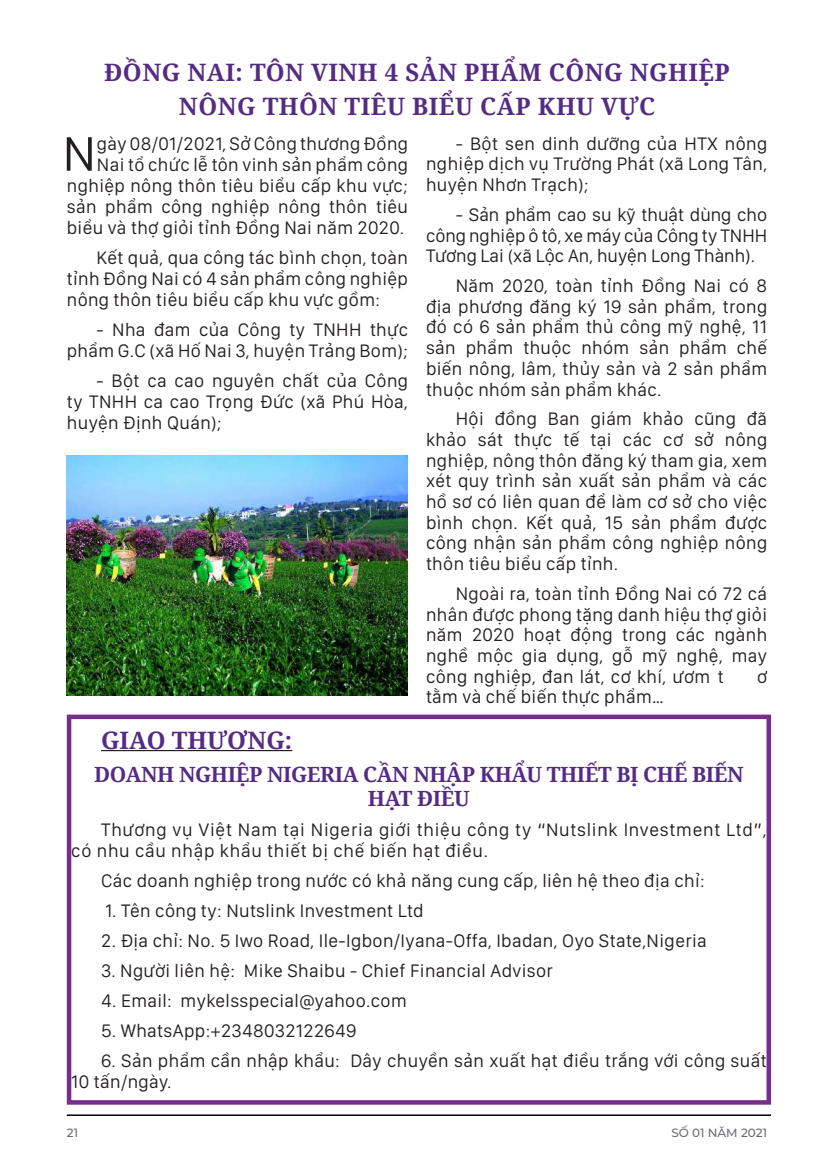
<style>
.page{position:relative;width:834px;height:1174px;background:#fff}
.page>*{position:absolute;margin:0;border:0;box-sizing:border-box;transform-origin:0 0}
.t1{font:50.25px "San Francisco Display";color:#231f20}
.t2{font:700 24px/34.5px "Noto Serif";letter-spacing:.02em;color:#542c83;text-align:center}
.t3{font:700 24px "Noto Serif";color:#542c83}
.t4{font:700 21px/24px "Noto Serif";letter-spacing:-.02em;color:#542c83;text-align:center}
.t5{font:18.75px/20.7px "San Francisco Display";letter-spacing:.02em;color:#231f20;text-align:justify}
.t6{font:18.75px/21px "San Francisco Display";letter-spacing:.04em;color:#231f20}
.t7{font:500 12px "Montserrat";color:#6c6d70}
</style>
<div class="page">
<hr style="left:67px;top:1114px;width:703px;height:2px;background:#000">
<hr style="left:101px;top:750px;width:191px;height:1px;background:#231f20">
<div style="left:67px;top:714px;width:703px;height:390px;border:4px solid #772e8b"></div>
<img style="left:67px;top:455px;width:341px;height:240px">
<p class="t2" style="left:104px;top:54px;width:627px">ĐỒNG NAI: TÔN VINH 4 SẢN PHẨM CÔNG NGHIỆP<br>NÔNG THÔN TIÊU BIỂU CẤP KHU VỰC</p>
<p class="t5" style="left:67px;top:132px;width:343px;text-align:right">gày 08/01/2021, Sở Công thương Đồng Nai tổ chức lễ tôn vinh sản phẩm công nghiệp nông thôn tiêu biểu cấp khu vực; sản phẩm công nghiệp nông thôn tiêu biểu và thợ giỏi tỉnh Đồng Nai năm 2020.</p>
<p class="t5" style="left:67px;top:246px;width:342px;text-indent:30px">Kết quả, qua công tác bình chọn, toàn tỉnh Đồng Nai có 4 sản phẩm công nghiệp nông thôn tiêu biểu cấp khu vực gồm:</p>
<p class="t5" style="left:67px;top:318px;width:342px;text-align:right">- Nha đam của Công ty TNHH thực phẩm G.C (xã Hố Nai 3, huyện Trảng Bom);</p>
<p class="t5" style="left:67px;top:369px;width:343px;text-indent:30px">- Bột ca cao nguyên chất của Công ty TNHH ca cao Trọng Đức (xã Phú Hòa, huyện Định Quán);</p>
<h1 class="t1" style="left:63px;top:122px;width:35px">N</h1>
<p class="t5" style="left:426px;top:132px;width:342px;text-indent:30px">- Bột sen dinh dưỡng của HTX nông nghiệp dịch vụ Trường Phát (xã Long Tân, huyện Nhơn Trạch);</p>
<p class="t5" style="left:426px;top:204px;width:342px;text-indent:30px">- Sản phẩm cao su kỹ thuật dùng cho công nghiệp ô tô, xe máy của Công ty TNHH Tương Lai (xã Lộc An, huyện Long Thành).</p>
<p class="t5" style="left:426px;top:275px;width:343px;text-indent:30px">Năm 2020, toàn tỉnh Đồng Nai có 8 địa phương đăng ký 19 sản phẩm, trong đó có 6 sản phẩm thủ công mỹ nghệ, 11 sản phẩm thuộc nhóm sản phẩm chế biến nông, lâm, thủy sản và 2 sản phẩm thuộc nhóm sản phẩm khác.</p>
<p class="t5" style="left:426px;top:408px;width:343px;text-indent:30px">Hội đồng Ban giám khảo cũng đã khảo sát thực tế tại các cơ sở nông nghiệp, nông thôn đăng ký tham gia, xem xét quy trình sản xuất sản phẩm và các hồ sơ có liên quan để làm cơ sở cho việc bình chọn. Kết quả, 15 sản phẩm được công nhận sản phẩm công nghiệp nông thôn tiêu biểu cấp tỉnh.</p>
<p class="t5" style="left:426px;top:582px;width:342px;text-indent:30px">Ngoài ra, toàn tỉnh Đồng Nai có 72 cá nhân được phong tặng danh hiệu thợ giỏi năm 2020 hoạt động trong các ngành nghề mộc gia dụng, gỗ mỹ nghệ, may công nghiệp, đan lát, cơ khí, ươm t</p>
<p class="t5" style="left:757px;top:665px;width:12px">ơ</p>
<p class="t5" style="left:426px;top:686px;width:239px">tằm và chế biến thực phẩm…</p>
<p class="t3" style="left:101px;top:723px;width:193px">GIAO THƯƠNG:</p>
<p class="t4" style="left:94px;top:761px;width:650px">DOANH NGHIỆP NIGERIA CẦN NHẬP KHẨU THIẾT BỊ CHẾ BIẾN<br>HẠT ĐIỀU</p>
<p class="t6" style="left:71px;top:818px;width:696px;text-indent:30px">Thương vụ Việt Nam tại Nigeria giới thiệu công ty “Nutslink Investment Ltd”, có nhu cầu nhập khẩu thiết bị chế biến hạt điều.</p>
<p class="t5" style="left:101px;top:869px;width:605px">Các doanh nghiệp trong nước có khả năng cung cấp, liên hệ theo địa chỉ:</p>
<p class="t5" style="left:105px;top:899px;width:320px">1. Tên công ty: Nutslink Investment Ltd</p>
<p class="t5" style="left:101px;top:929px;width:607px">2. Địa chỉ: No. 5 Iwo Road, Ile-Igbon/Iyana-Offa, Ibadan, Oyo State,Nigeria</p>
<p class="t5" style="left:101px;top:959px;width:453px">3. Người liên hệ: Mike Shaibu - Chief Financial Advisor</p>
<p class="t5" style="left:101px;top:989px;width:307px">4. Email: mykelsspecial@yahoo.com</p>
<p class="t5" style="left:101px;top:1019px;width:257px">5. WhatsApp:+2348032122649</p>
<p class="t5" style="left:71px;top:1049px;width:696px;text-indent:30px">6. Sản phẩm cần nhập khẩu: Dây chuyền sản xuất hạt điều trắng với công suất<br>10 tấn/ngày.</p>
<p class="t7" style="left:67px;top:1124px;width:13px">21</p>
<p class="t7" style="left:671px;top:1124px;width:97px">SỐ 01 NĂM 2021</p>
</div>
